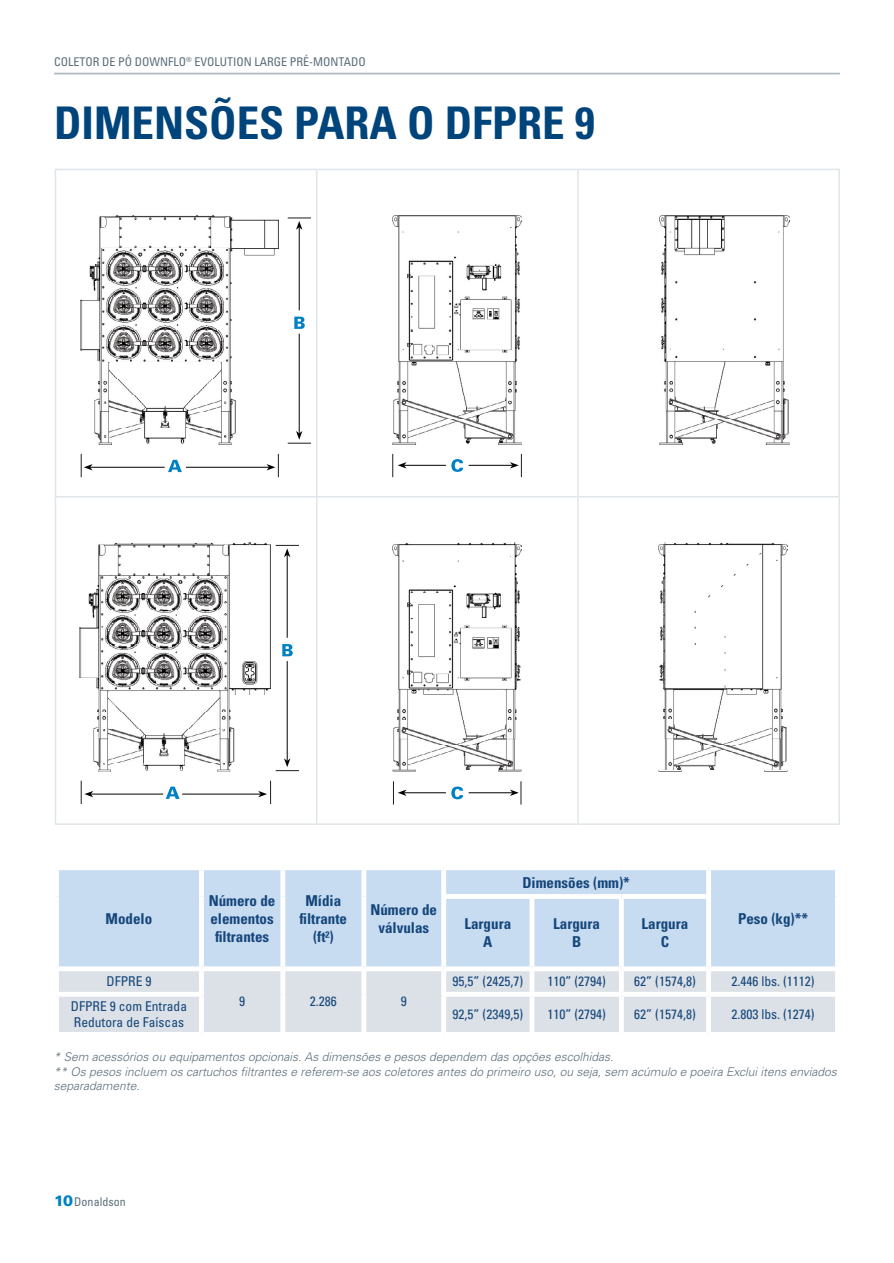
<style>
.page{position:relative;width:894px;height:1263px;background:#fff}
.page>*{position:absolute;margin:0;border:0;box-sizing:border-box;transform-origin:0 0}
.t1{font:700 condensed 45px "Univers LT Std";color:#00447c}
.t2{font:700 condensed 15px/18px "Univers LT Std";color:#15467b;text-align:center}
.t3{font:condensed 13.5px/16.2px "Univers LT Std";color:#15467b}
.t4{font:italic 300 12px/14.4px "Univers LT Std";color:#5c6f7c}
.t5{font:condensed 12px "Univers LT Std";color:#5c6f7c}
.s1{font-weight:900;font-stretch:normal;font-size:15px;color:#0081c6}
</style>
<div class="page">
<hr style="left:54px;top:73px;width:785px;height:1px;background:#adb8bf">
<div style="left:59px;top:870px;width:775px;height:96px;background:#c7dbf1"></div>
<div style="left:59px;top:971px;width:775px;height:61px;background:#dbe1e6"></div>
<div style="left:199px;top:870px;width:5px;height:26px;background:#fff"></div>
<div style="left:280px;top:870px;width:5px;height:26px;background:#fff"></div>
<div style="left:361px;top:870px;width:5px;height:26px;background:#fff"></div>
<div style="left:441px;top:870px;width:5px;height:24px;background:#fff"></div>
<hr style="left:706px;top:870px;width:4px;height:24px;background:#fff">
<div style="left:199px;top:896px;width:5px;height:70px;background:#fff"></div>
<div style="left:280px;top:896px;width:5px;height:70px;background:#fff"></div>
<div style="left:361px;top:896px;width:5px;height:70px;background:#fff"></div>
<div style="left:441px;top:894px;width:90px;height:5px;background:#fff"></div>
<div style="left:441px;top:899px;width:5px;height:67px;background:#fff"></div>
<div style="left:531px;top:894px;width:90px;height:5px;background:#fff"></div>
<div style="left:529px;top:899px;width:5px;height:67px;background:#fff"></div>
<div style="left:621px;top:894px;width:89px;height:5px;background:#fff"></div>
<div style="left:618px;top:899px;width:5px;height:67px;background:#fff"></div>
<hr style="left:706px;top:899px;width:4px;height:67px;background:#fff">
<div style="left:199px;top:971px;width:5px;height:20px;background:#fff"></div>
<div style="left:280px;top:971px;width:5px;height:23px;background:#fff"></div>
<div style="left:361px;top:971px;width:5px;height:23px;background:#fff"></div>
<div style="left:441px;top:971px;width:5px;height:20px;background:#fff"></div>
<div style="left:529px;top:971px;width:5px;height:20px;background:#fff"></div>
<div style="left:618px;top:971px;width:5px;height:20px;background:#fff"></div>
<hr style="left:706px;top:971px;width:4px;height:20px;background:#fff">
<div style="left:54px;top:991px;width:150px;height:5px;background:#fff"></div>
<div style="left:199px;top:996px;width:5px;height:36px;background:#fff"></div>
<div style="left:280px;top:994px;width:5px;height:38px;background:#fff"></div>
<div style="left:361px;top:994px;width:5px;height:38px;background:#fff"></div>
<div style="left:441px;top:991px;width:90px;height:5px;background:#fff"></div>
<div style="left:441px;top:996px;width:5px;height:36px;background:#fff"></div>
<div style="left:531px;top:991px;width:90px;height:5px;background:#fff"></div>
<div style="left:529px;top:996px;width:5px;height:36px;background:#fff"></div>
<div style="left:621px;top:991px;width:87px;height:5px;background:#fff"></div>
<div style="left:618px;top:996px;width:5px;height:36px;background:#fff"></div>
<div style="left:708px;top:991px;width:131px;height:5px;background:#fff"></div>
<hr style="left:706px;top:996px;width:4px;height:36px;background:#fff">
<svg style="left:55px;top:169px;width:783px;height:655px"></svg>
<p class="t5" style="left:54px;top:54px;width:313px">COLETOR DE PÓ DOWNFLO<sup>®</sup> EVOLUTION LARGE PRÉ-MONTADO</p>
<h1 class="t1" style="left:54px;top:95px;width:542px">DIMENSÕES PARA O DFPRE 9</h1>
<p class="t2" style="left:106px;top:909px;width:48px">Modelo</p>
<p class="t3" style="left:106px;top:973px;width:46px">DFPRE 9</p>
<p class="t2" style="left:209px;top:891px;width:68px">Número de elementos filtrantes</p>
<p class="t2" style="left:299px;top:891px;width:49px">Mídia filtrante (ft²)</p>
<p class="t2" style="left:370px;top:900px;width:68px">Número de válvulas</p>
<p class="t2" style="left:522px;top:873px;width:109px">Dimensões (mm)*</p>
<p class="t2" style="left:464px;top:914px;width:48px">Largura<br>A</p>
<p class="t2" style="left:553px;top:914px;width:48px">Largura<br>B</p>
<p class="t2" style="left:641px;top:914px;width:48px">Largura<br>C</p>
<p class="t2" style="left:737px;top:909px;width:71px">Peso (kg)**</p>
<p class="t3" style="left:452px;top:973px;width:72px">95,5” (2425,7)</p>
<p class="t3" style="left:547px;top:973px;width:60px">110” (2794)</p>
<p class="t3" style="left:634px;top:973px;width:63px">62” (1574,8)</p>
<p class="t3" style="left:731px;top:973px;width:85px">2.446 lbs. (1112)</p>
<p class="t3" style="left:239px;top:993px;width:7px">9</p>
<p class="t3" style="left:310px;top:993px;width:28px">2.286</p>
<p class="t3" style="left:400px;top:993px;width:7px">9</p>
<p class="t3" style="left:71px;top:998px;width:118px">DFPRE 9 com Entrada<br>Redutora de Faíscas</p>
<p class="t3" style="left:452px;top:1006px;width:72px">92,5” (2349,5)</p>
<p class="t3" style="left:547px;top:1006px;width:60px">110” (2794)</p>
<p class="t3" style="left:634px;top:1006px;width:63px">62” (1574,8)</p>
<p class="t3" style="left:731px;top:1006px;width:85px">2.803 lbs. (1274)</p>
<p class="t4" style="left:54px;top:1050px;width:784px">* Sem acessórios ou equipamentos opcionais. As dimensões e pesos dependem das opções escolhidas.<br>** Os pesos incluem os cartuchos filtrantes e referem-se aos coletores antes do primeiro uso, ou seja, sem acúmulo e poeira Exclui itens enviados separadamente.</p>
<p class="t5" style="left:54px;top:1193px;width:73px"><span class="s1">10</span>Donaldson</p>
</div>
